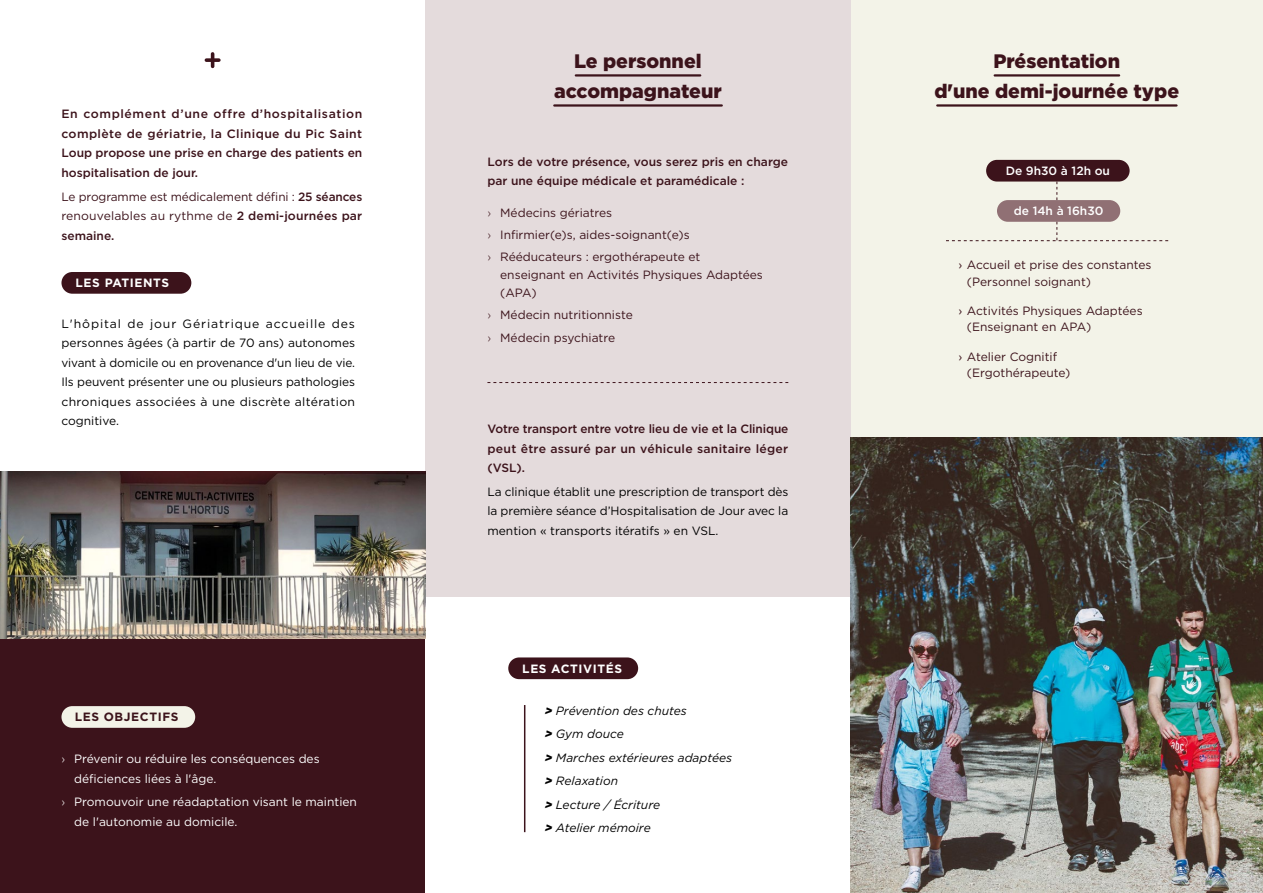
<style>
.page{position:relative;width:1263px;height:893px;background:#fff}
.page>*{position:absolute;margin:0;border:0;box-sizing:border-box;transform-origin:0 0}
.t1{font:900 19.5px/30px "Gotham";color:#3c131b;text-align:center}
.t2{font:12px/16.5px "Gotham";color:#3c131b}
.t3{font:12px/19.5px "Gotham";color:#000;text-align:justify}
.t4{font:500 12px/19.5px "Gotham";color:#3c131b;text-align:justify}
.t5{font:12px/19.5px "Gotham";color:#fff}
.t6{font:italic 12px/23.5px "Gotham";color:#000}
.t7{font:700 12px "Gotham";letter-spacing:.05em;color:#fff}
.t8{font:500 12px "Gotham";color:#fff}
.t9{font:700 12px "Gotham";letter-spacing:.05em;color:#3c131b}
.s1{font-weight:500}
.s2{font-weight:300}
.s3{font-weight:900}
</style>
<div class="page">
<div style="left:850px;top:0;width:413px;height:438px;background:#f3f3e8"></div>
<div style="left:425px;top:0;width:425px;height:597px;background:#e4dbdc"></div>
<hr style="left:995px;top:74px;width:124px;height:3px;background:#3c131b">
<hr style="left:576px;top:74px;width:124px;height:3px;background:#3c131b">
<hr style="left:937px;top:104px;width:239px;height:3px;background:#3c131b">
<hr style="left:554px;top:104px;width:168px;height:3px;background:#3c131b">
<div style="left:508px;top:657px;width:130px;height:22px;background:#3c131b;border-radius:11px"></div>
<div style="left:986px;top:160px;width:143px;height:22px;background:#3c131b;border-radius:11px"></div>
<div style="left:997px;top:200px;width:123px;height:22px;background:#907074;border-radius:11px"></div>
<svg style="left:487px;top:382px;width:301px;height:1px"></svg>
<hr style="left:524px;top:705px;width:1px;height:127px;background:#3c131b">
<svg style="left:1056px;top:182px;width:1px;height:18px"></svg>
<svg style="left:946px;top:222px;width:222px;height:19px"></svg>
<img style="left:850px;top:438px;width:413px;height:455px">
<div style="left:61px;top:272px;width:130px;height:22px;background:#3c131b;border-radius:11px"></div>
<div style="left:0;top:639px;width:425px;height:254px;background:#3c131b"></div>
<div style="left:61px;top:706px;width:134px;height:22px;background:#f3f3e8;border-radius:11px"></div>
<img style="left:0;top:471px;width:425px;height:168px">
<svg style="left:211px;top:54px;width:3px;height:12px"></svg>
<svg style="left:206px;top:58px;width:13px;height:4px"></svg>
<p class="t4" style="left:61px;top:104px;width:302px">En complément d’une offre d’hospitalisation complète de gériatrie, la Clinique du Pic Saint Loup propose une prise en charge des patients en hospitalisation de jour.</p>
<p class="t2" style="left:61px;top:186px;width:302px;line-height:19.5px;text-align:justify">Le programme est médicalement défini : <span class="s1">25 séances </span>renouvelables au rythme de <span class="s1">2 demi-journées par semaine.</span></p>
<p class="t7" style="left:76px;top:275px;width:95px">LES PATIENTS</p>
<p class="t3" style="left:61px;top:313px;width:295px">L'hôpital de jour Gériatrique accueille des personnes âgées (à partir de 70 ans) autonomes vivant à domicile ou en provenance d'un lieu de vie.<br>Ils peuvent présenter une ou plusieurs pathologies chroniques associées à une discrète altération cognitive.</p>
<p class="t9" style="left:75px;top:708px;width:105px">LES OBJECTIFS</p>
<p class="t5" style="left:74px;top:749px;width:247px;text-indent:-13px"><span class="s2">›</span> Prévenir ou réduire les conséquences des déficiences liées à l'âge.</p>
<p class="t5" style="left:74px;top:792px;width:284px;text-indent:-13px"><span class="s2">›</span> Promouvoir une réadaptation visant le maintien de l'autonomie au domicile.</p>
<h1 class="t1" style="left:554px;top:46px;width:169px">Le personnel accompagnateur</h1>
<p class="t4" style="left:487px;top:151px;width:302px">Lors de votre présence, vous serez pris en charge par une équipe médicale et paramédicale :</p>
<p class="t2" style="left:487px;top:201px;width:214px;line-height:22.2px"><span class="s2">›</span> Médecins gériatres<br><span class="s2">›</span> Infirmier(e)s, aides-soignant(e)s<br><span class="s2">›</span> Rééducateurs : ergothérapeute et</p>
<p class="t2" style="left:500px;top:266px;width:264px;line-height:18px">enseignant en Activités Physiques Adaptées (APA)</p>
<p class="t2" style="left:487px;top:304px;width:147px;line-height:22.2px"><span class="s2">›</span> Médecin nutritionniste <span class="s2">›</span> Médecin psychiatre</p>
<p class="t4" style="left:487px;top:419px;width:302px">Votre transport entre votre lieu de vie et la Clinique peut être assuré par un véhicule sanitaire léger (VSL).</p>
<p class="t3" style="left:487px;top:482px;width:303px">La clinique établit une prescription de transport dès la première séance d’Hospitalisation de Jour avec la mention « transports itératifs » en VSL.</p>
<p class="t7" style="left:522px;top:660px;width:101px">LES ACTIVITÉS</p>
<p class="t6" style="left:545px;top:698px;width:189px"><span class="s3">&gt;</span> Prévention des chutes<br><span class="s3">&gt;</span> Gym douce<br><span class="s3">&gt;</span> Marches extérieures adaptées <span class="s3">&gt;</span> Relaxation<br><span class="s3">&gt;</span> Lecture / Écriture<br><span class="s3">&gt;</span> Atelier mémoire</p>
<h1 class="t1" style="left:934px;top:46px;width:246px">Présentation<br>d'une demi-journée type</h1>
<p class="t8" style="left:1006px;top:163px;width:106px">De 9h30 à 12h ou</p>
<p class="t8" style="left:1014px;top:203px;width:91px">de 14h à 16h30</p>
<p class="t2" style="left:967px;top:256px;width:186px;text-indent:-9px">› Accueil et prise des constantes (Personnel soignant)</p>
<p class="t2" style="left:967px;top:302px;width:177px;text-indent:-9px">› Activités Physiques Adaptées (Enseignant en APA)</p>
<p class="t2" style="left:967px;top:348px;width:105px;text-indent:-9px">› Atelier Cognitif (Ergothérapeute)</p>
</div>
